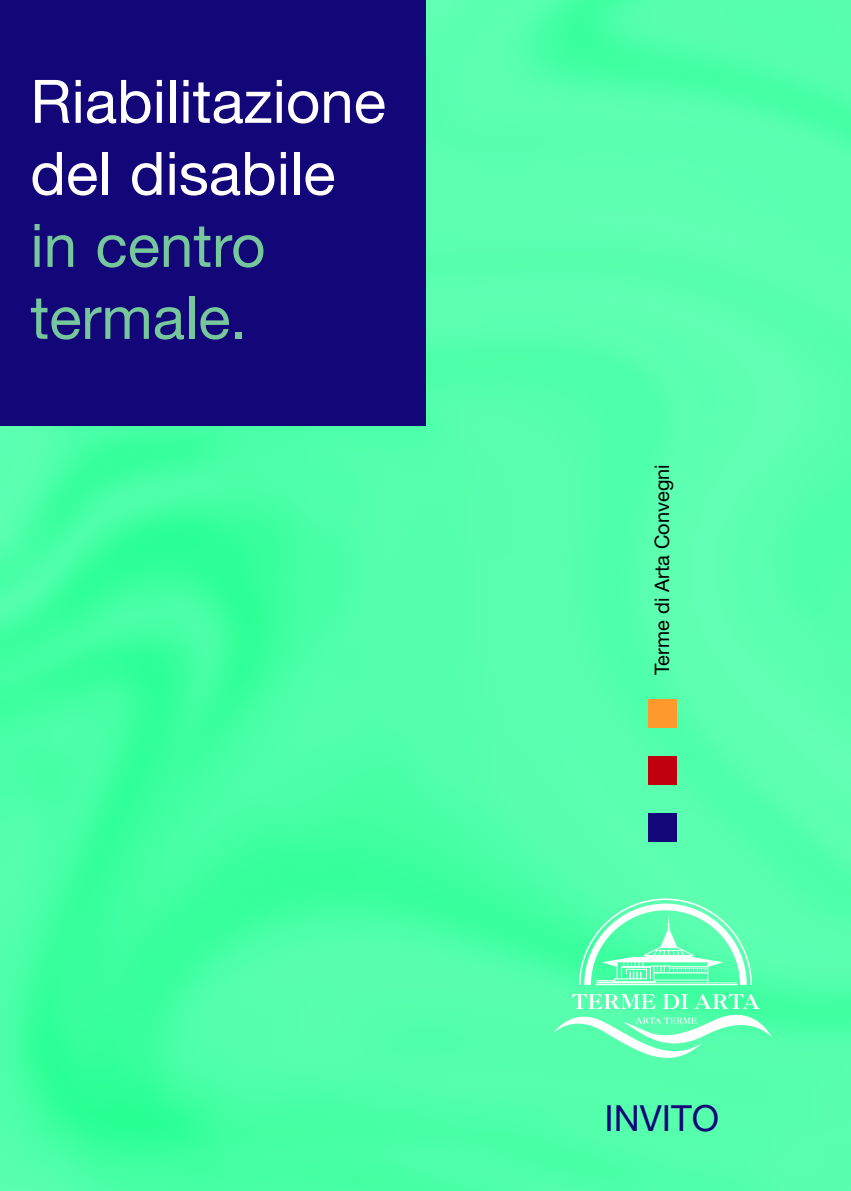
<style>
.page{position:relative;width:851px;height:1191px;background:#fff}
.page>*{position:absolute;margin:0;border:0;box-sizing:border-box;transform-origin:0 0}
.t1{font:60px/72px "Helvetica Neue";color:#fff}
.t2{font:60px/72px "Helvetica Neue";color:#76c79c}
.t3{font:36px "Helvetica Neue";color:#120678}
.t4{font:20px "Helvetica Neue";color:#000}
</style>
<div class="page">
<img style="left:0;top:1px;width:850px;height:1190px">
<div style="left:0;top:1px;width:425px;height:425px;background:#120678"></div>
<div style="left:648px;top:813px;width:28px;height:29px;background:#120678"></div>
<div style="left:648px;top:699px;width:28px;height:28px;background:#fe992e"></div>
<div style="left:648px;top:756px;width:28px;height:28px;background:#c0000f"></div>
<svg style="left:552px;top:898px;width:219px;height:160px;background:#72ffba"></svg>
<p class="t1" style="left:30px;top:71px;width:357px">Riabilitazione del disabile</p>
<p class="t2" style="left:30px;top:215px;width:237px">in centro termale.</p>
<p class="t4" style="left:654px;top:675px;width:212px;rotate:-90deg">Terme di Arta Convegni</p>
<p class="t3" style="left:604px;top:1105px;width:116px">INVITO</p>
</div>
